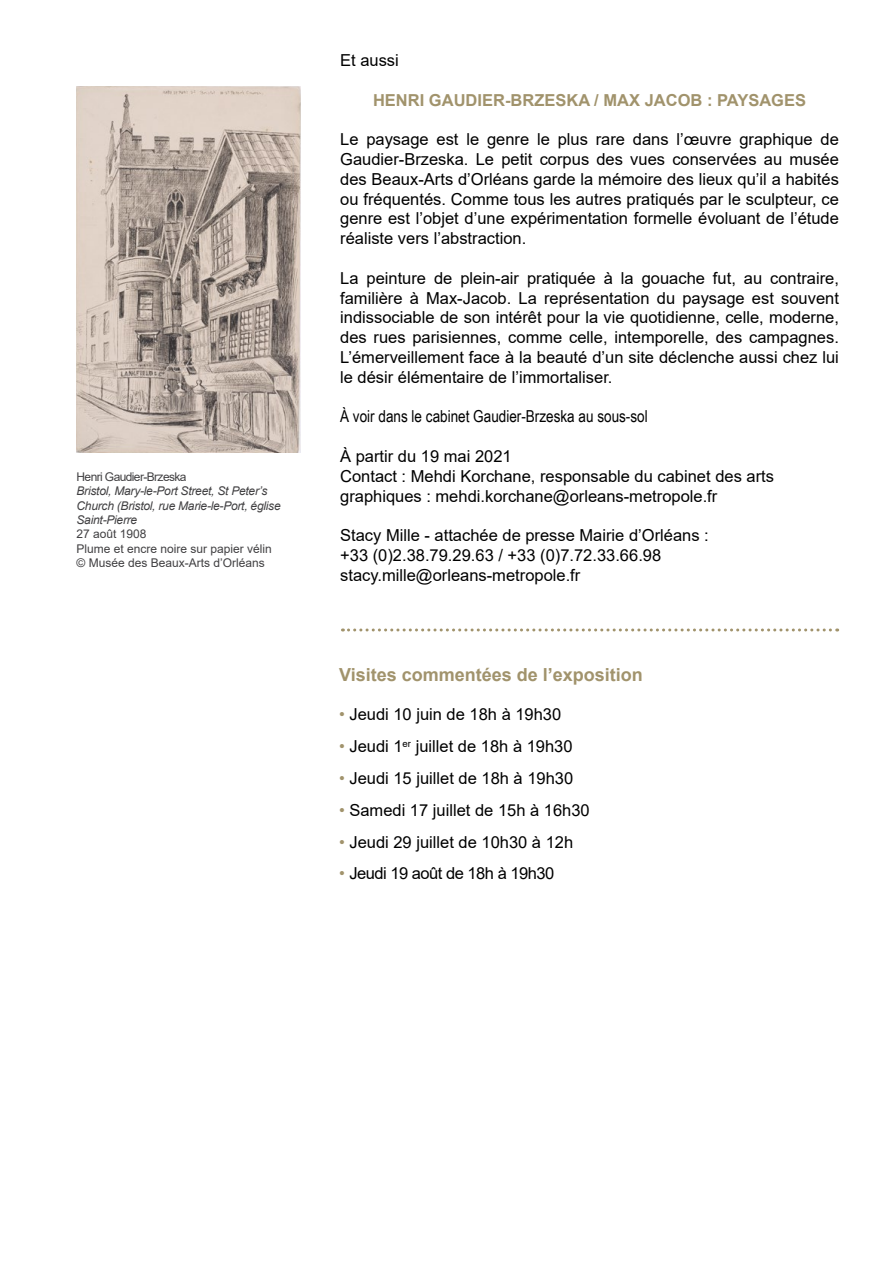
<style>
.page{position:relative;width:893px;height:1263px;background:#fff}
.page>*{position:absolute;margin:0;border:0;box-sizing:border-box;transform-origin:0 0}
.t1{font:700 18px "Arial";color:#a1936c}
.t2{font:16.5px/19.8px "Arial";color:#000;text-align:justify}
.t3{font:16.5px "Arial Narrow";color:#000}
.t4{font:700 16.5px "Arial";color:#a1936c}
.t5{font:16.5px "Arial";letter-spacing:-.03em;color:#000}
.t6{font:italic 12px/14.4px "Arial";letter-spacing:-.02em;color:#414042}
.t7{font:12px/14.4px "Arial";color:#414042}
.t8{font:12px "Arial";letter-spacing:-.05em;color:#414042}
.s1{color:#a1936c}
</style>
<div class="page">
<img style="left:77px;top:86px;width:224px;height:367px">
<svg style="left:342px;top:628px;width:496px;height:3px"></svg>
<p class="t8" style="left:77px;top:468px;width:112px">Henri Gaudier-Brzeska</p>
<p class="t6" style="left:77px;top:484px;width:206px">Bristol, Mary-le-Port Street, St Peter’s<br>Church (Bristol, rue Marie-le-Port, église<br>Saint-Pierre</p>
<p class="t7" style="left:77px;top:527px;width:197px">27 août 1908<br>Plume et encre noire sur papier vélin © Musée des Beaux-Arts d’Orléans</p>
<p class="t2" style="left:340px;top:50px;width:60px">Et aussi</p>
<p class="t4" style="left:373px;top:88px;width:435px">HENRI GAUDIER-BRZESKA / MAX JACOB : PAYSAGES</p>
<p class="t2" style="left:340px;top:129px;width:500px">Le paysage est le genre le plus rare dans l’œuvre graphique de Gaudier-Brzeska. Le petit corpus des vues conservées au musée des Beaux-Arts d’Orléans garde la mémoire des lieux qu’il a habités ou fréquentés. Comme tous les autres pratiqués par le sculpteur, ce genre est l’objet d’une expérimentation formelle évoluant de l’étude réaliste vers l’abstraction.</p>
<p class="t2" style="left:340px;top:268px;width:500px">La peinture de plein-air pratiquée à la gouache fut, au contraire, familière à Max-Jacob. La représentation du paysage est souvent indissociable de son intérêt pour la vie quotidienne, celle, moderne, des rues parisiennes, comme celle, intemporelle, des campagnes.<br>L’émerveillement face à la beauté d’un site déclenche aussi chez lui le désir élémentaire de l’immortaliser.</p>
<p class="t3" style="left:340px;top:404px;width:309px">À voir dans le cabinet Gaudier-Brzeska au sous-sol</p>
<p class="t2" style="left:340px;top:446px;width:435px;text-align:left">À partir du 19 mai 2021<br>Contact : Mehdi Korchane, responsable du cabinet des arts graphiques : mehdi.korchane@orleans-metropole.fr</p>
<p class="t2" style="left:340px;top:525px;width:370px;text-align:left">Stacy Mille - attachée de presse Mairie d’Orléans : +33 (0)2.38.79.29.63 / +33 (0)7.72.33.66.98 stacy.mille@orleans-metropole.fr</p>
<p class="t1" style="left:339px;top:662px;width:305px">Visites commentées de l’exposition</p>
<p class="t2" style="left:339px;top:704px;width:224px"><span class="s1">•</span> Jeudi 10 juin de 18h à 19h30</p>
<p class="t2" style="left:339px;top:736px;width:235px"><span class="s1">•</span> Jeudi 1<sup>er</sup> juillet de 18h à 19h30</p>
<p class="t2" style="left:339px;top:768px;width:236px"><span class="s1">•</span> Jeudi 15 juillet de 18h à 19h30</p>
<p class="t2" style="left:339px;top:800px;width:252px"><span class="s1">•</span> Samedi 17 juillet de 15h à 16h30</p>
<p class="t2" style="left:339px;top:832px;width:236px"><span class="s1">•</span> Jeudi 29 juillet de 10h30 à 12h</p>
<p class="t5" style="left:339px;top:862px;width:217px"><span class="s1">•</span> Jeudi 19 août de 18h à 19h30</p>
</div>
